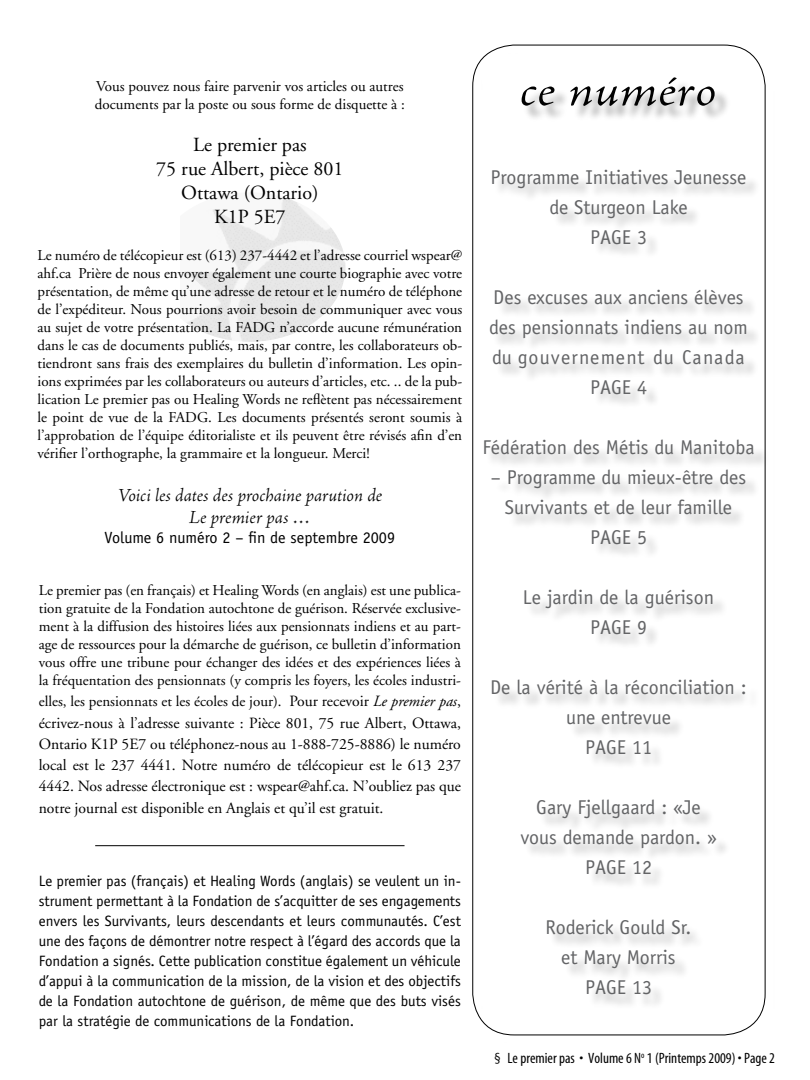
<style>
.page{position:relative;width:810px;height:1080px;background:#fff}
.page>*{position:absolute;margin:0;border:0;box-sizing:border-box;transform-origin:0 0}
.t1{font:italic 48px "Adobe Jenson";color:#010101;scale:1.25 1}
.t2{font:20px/30px "Officina Sans";color:#636466}
.t3{font:20px/24px "Adobe Garamond";color:#000;text-align:center}
.t4{font:20px "Officina Sans";letter-spacing:.06em;color:#636466}
.t5{font:italic 300 18.75px/22.5px "Adobe Jenson Pro";letter-spacing:-.005em;color:#000;text-align:center}
.t6{font:16.25px "Officina Sans";color:#000}
.t7{font:15.62px/21.2px "Adobe Garamond";color:#000;text-align:justify}
.t8{font:15px/18px "Adobe Garamond";color:#000;text-align:justify}
.t9{font:15px/20px "Officina Sans";color:#000;text-align:justify}
.t10{font:condensed 15px "Myriad";color:#000}
.s1{font-size:15.62px}
.s2{font-style:italic;font-size:15.62px}
</style>
<div class="page">
<div style="left:475px;top:48px;width:305px;height:1002px;background:#000;opacity:.3"></div>
<div style="left:523px;top:79px;width:208px;height:43px;background:#000;opacity:.4"></div>
<img style="left:184px;top:197px;width:161px;height:145px">
<hr style="left:95px;top:845px;width:310px;height:1px;background:#000">
<p class="t8" style="left:95px;top:78px;width:311px">Vous pouvez nous faire parvenir vos articles ou autres documents par la poste ou sous forme de disquette à :</p>
<h2 class="t3" style="left:156px;top:133px;width:189px">Le premier pas<br>75 rue Albert, pièce 801<br>Ottawa (Ontario)<br>K1P 5E7</h2>
<p class="t8" style="left:38px;top:247px;width:426px">Le numéro de télécopieur est (613) 237-4442 et l’adresse courriel wspear@ ahf.ca Prière de nous envoyer également une courte biographie avec votre présentation, de même qu’une adresse de retour et le numéro de téléphone de l’expéditeur. Nous pourrions avoir besoin de communiquer avec vous au sujet de votre présentation. La FADG n’accorde aucune rémunération dans le cas de documents publiés, mais, par contre, les collaborateurs ob&shy;tiendront sans frais des exemplaires du bulletin d’information. Les opin&shy;ions exprimées par les collaborateurs ou auteurs d’articles, etc. .. de la pub&shy;lication Le premier pas ou Healing Words ne reflètent pas nécessairement le point de vue de la FADG. Les documents présentés seront soumis à l’approbation de l’équipe éditorialiste et ils peuvent être révisés afin d’en vérifier l’orthographe, la grammaire et la longueur. Merci!</p>
<p class="t5" style="left:117px;top:485px;width:266px">Voici les dates des prochaine parution de<br>Le premier pas …</p>
<p class="t6" style="left:104px;top:528px;width:292px">Volume 6 numéro 2 – fin de septembre 2009</p>
<p class="t8" style="left:39px;top:582px;width:424px">Le premier pas (en français) et Healing Words (en anglais) est une publica&shy;tion gratuite de la Fondation autochtone de guérison. Réservée exclusive&shy;ment à la diffusion des histoires liées aux pensionnats indiens et au part&shy;age de ressources pour la démarche de guérison, ce bulletin d’information vous offre une tribune pour échanger des idées et des expériences liées à la fréquentation des pensionnats (y compris les foyers, les écoles industri-</p>
<p class="t8" style="left:39px;top:693px;width:424px">elles, les pensionnats et les écoles de jour). <span class="s1">Pour recevoir</span> <span class="s2">Le premier pas</span><span class="s1">,</span></p>
<p class="t7" style="left:39px;top:713px;width:424px">écrivez-nous à l’adresse suivante : Pièce 801, 75 rue Albert, Ottawa, Ontario K1P 5E7 ou téléphonez-nous au 1-888-725-8886) le numéro local est le 237 4441. Notre numéro de télécopieur est le 613 237<br>4442. Nos adresse électronique est : wspear@ahf.ca. N’oubliez pas que notre journal est disponible en Anglais et qu’il est gratuit.</p>
<p class="t9" style="left:39px;top:871px;width:424px">Le premier pas (français) et Healing Words (anglais) se veulent un in&shy;strument permettant à la Fondation de s’acquitter de ses engagements envers les Survivants, leurs descendants et leurs communautés. C’est une des façons de démontrer notre respect à l’égard des accords que la Fondation a signés. Cette publication constitue également un véhicule d’appui à la communication de la mission, de la vision et des objectifs de la Fondation autochtone de guérison, de même que des buts visés par la stratégie de communications de la Fondation.</p>
<h1 class="t1" style="left:520px;top:67px;width:159px">ce numéro</h1>
<h2 class="t2" style="left:491px;top:162px;width:258px">Programme Initiatives Jeunesse</h2>
<h2 class="t2" style="left:549px;top:192px;width:140px">de Sturgeon Lake</h2>
<h2 class="t2" style="left:590px;top:222px;width:11px">page</h2>
<h2 class="t2" style="left:637px;top:222px;width:11px">3</h2>
<h2 class="t2" style="left:493px;top:282px;width:252px">Des excuses aux anciens élèves</h2>
<h2 class="t2" style="left:489px;top:312px;width:260px">des pensionnats indiens au nom</h2>
<h2 class="t4" style="left:492px;top:345px;width:254px">du gouvernement du Canada</h2>
<h2 class="t2" style="left:590px;top:372px;width:11px">page</h2>
<h2 class="t2" style="left:637px;top:372px;width:11px">4</h2>
<h2 class="t2" style="left:482px;top:432px;width:274px">Fédération des Métis du Manitoba</h2>
<h2 class="t2" style="left:491px;top:462px;width:257px">– Programme du mieux-être des</h2>
<h2 class="t2" style="left:505px;top:492px;width:229px">Survivants et de leur famille</h2>
<h2 class="t2" style="left:590px;top:522px;width:11px">page</h2>
<h2 class="t2" style="left:637px;top:522px;width:12px">5</h2>
<h2 class="t2" style="left:590px;top:582px;width:126px;text-indent:-67px">Le jardin de la guérison page</h2>
<h2 class="t2" style="left:637px;top:612px;width:11px">9</h2>
<h2 class="t2" style="left:490px;top:672px;width:258px">De la vérité à la réconciliation :</h2>
<h2 class="t2" style="left:566px;top:702px;width:106px">une entrevue</h2>
<h2 class="t2" style="left:585px;top:732px;width:11px">page</h2>
<h2 class="t2" style="left:632px;top:732px;width:22px">11</h2>
<h2 class="t2" style="left:536px;top:792px;width:166px">Gary Fjellgaard : «Je</h2>
<h2 class="t2" style="left:520px;top:822px;width:198px">vous demande pardon. »</h2>
<h2 class="t2" style="left:585px;top:852px;width:11px">page</h2>
<h2 class="t2" style="left:632px;top:852px;width:22px">12</h2>
<h2 class="t2" style="left:546px;top:912px;width:147px">Roderick Gould Sr.</h2>
<h2 class="t2" style="left:561px;top:942px;width:116px">et Mary Morris</h2>
<h2 class="t2" style="left:585px;top:972px;width:11px">page</h2>
<h2 class="t2" style="left:632px;top:972px;width:22px">13</h2>
<p class="t10" style="left:494px;top:1051px;width:282px">§ Le premier pas • Volume 6 N<sup>o</sup> 1 (Printemps 2009) • Page 2</p>
</div>
